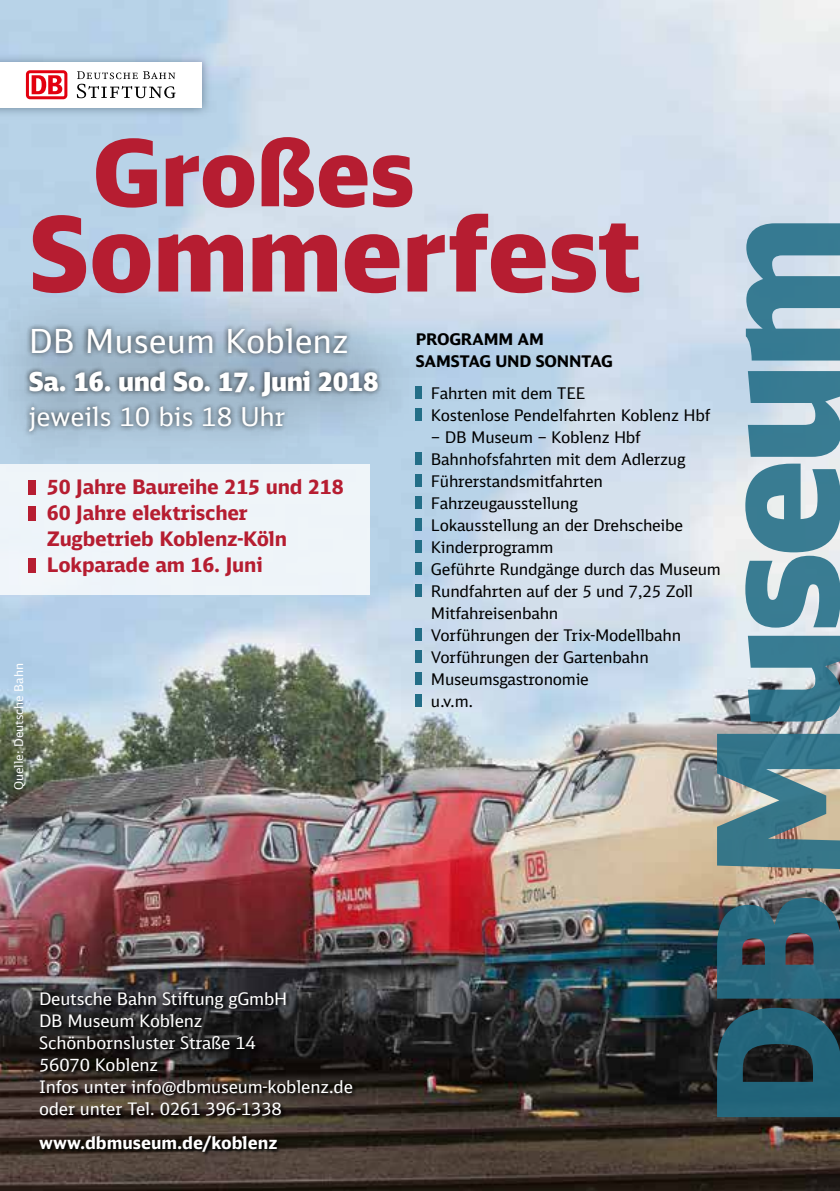
<style>
.page{position:relative;width:840px;height:1191px;background:#fff}
.page>*{position:absolute;margin:0;border:0;box-sizing:border-box;transform-origin:0 0}
.t1{font:900 102.8px "DB Head";color:#b61d31}
.t2{font:900 91.4px "DB Head";color:#b61d31}
.t3{font:33px "DB Sans";color:#fff}
.t4{font:900 26px "DB Sans";letter-spacing:-.02em;color:#fff}
.t5{font:26px "DB Sans";color:#fff}
.t6{font:700 20px/26px "DB Sans";letter-spacing:-.01em;color:#b61d31}
.t7{font:17.2px/22px "DB Sans";letter-spacing:-.01em;color:#fff}
.t8{font:700 17.2px "DB Sans";color:#fff}
.t9{font:16px/22px "DB Sans";letter-spacing:-.015em;color:#000}
.t10{font:700 16px/22px "DB Sans";letter-spacing:-.015em;color:#000}
.t11{font:12px "DB Sans";color:#fff}
</style>
<div class="page">
<img style="left:0;top:0;width:839px;height:1191px">
<svg style="left:716px;top:223px;width:123px;height:894px;background:#6a909e"></svg>
<img style="left:0;top:50px;width:214px;height:70px">
<div style="left:0;top:62px;width:201px;height:46px;background:#fff"></div>
<svg style="left:26px;top:70px;width:41px;height:29px"></svg>
<svg style="left:77px;top:71px;width:98px;height:27px"></svg>
<div style="left:38px;top:1135px;width:242px;height:21px;background:#000;opacity:.95"></div>
<div style="left:0;top:279px;width:426px;height:197px;background:#000;opacity:.75"></div>
<div style="left:0;top:464px;width:369px;height:131px;background:#eff5f9"></div>
<div style="left:28px;top:480px;width:7px;height:14px;background:#b61d31"></div>
<div style="left:28px;top:506px;width:7px;height:14px;background:#b61d31"></div>
<div style="left:28px;top:558px;width:7px;height:14px;background:#b61d31"></div>
<div style="left:415px;top:386px;width:7px;height:13px;background:#236e87"></div>
<div style="left:415px;top:408px;width:7px;height:13px;background:#236e87"></div>
<div style="left:415px;top:452px;width:7px;height:13px;background:#236e87"></div>
<div style="left:415px;top:474px;width:7px;height:13px;background:#236e87"></div>
<div style="left:415px;top:496px;width:7px;height:13px;background:#236e87"></div>
<div style="left:415px;top:518px;width:7px;height:13px;background:#236e87"></div>
<div style="left:415px;top:540px;width:7px;height:13px;background:#236e87"></div>
<div style="left:415px;top:562px;width:7px;height:13px;background:#236e87"></div>
<div style="left:415px;top:584px;width:7px;height:13px;background:#236e87"></div>
<div style="left:415px;top:628px;width:7px;height:13px;background:#236e87"></div>
<div style="left:415px;top:650px;width:7px;height:13px;background:#236e87"></div>
<div style="left:415px;top:672px;width:7px;height:13px;background:#236e87"></div>
<div style="left:415px;top:694px;width:7px;height:13px;background:#236e87"></div>
<div style="left:39px;top:991px;width:317px;height:130px;background:#000;opacity:.95"></div>
<h2 class="t2" style="left:93px;top:114px;width:323px">Großes</h2>
<h1 class="t1" style="left:30px;top:188px;width:612px">Sommerfest</h1>
<h3 class="t3" style="left:29px;top:321px;width:321px">DB Museum Koblenz</h3>
<h3 class="t4" style="left:29px;top:365px;width:351px">Sa. 16. und So. 17. Juni 2018</h3>
<h3 class="t5" style="left:29px;top:401px;width:258px">jeweils 10 bis 18 Uhr</h3>
<p class="t6" style="left:47px;top:473px;width:298px">50 Jahre Baureihe 215 und 218<br>60 Jahre elektrischer<br>Zugbetrieb Koblenz-Köln<br>Lokparade am 16. Juni</p>
<p class="t11" style="left:11px;top:790px;width:129px;rotate:-90deg">Quelle: Deutsche Bahn</p>
<p class="t10" style="left:415px;top:328px;width:199px">Programm am<br>Samstag und Sonntag</p>
<p class="t9" style="left:430px;top:382px;width:281px">Fahrten mit dem TEE<br>Kostenlose Pendelfahrten Koblenz Hbf</p>
<p class="t9" style="left:430px;top:426px;width:291px">– DB Museum – Koblenz Hbf<br>Bahnhofsfahrten mit dem Adlerzug<br>Führerstandsmitfahrten<br>Fahrzeugausstellung<br>Lokausstellung an der Drehscheibe<br>Kinderprogramm<br>Geführte Rundgänge durch das Museum<br>Rundfahrten auf der 5 und 7,25 Zoll<br>Mitfahreisenbahn<br>Vorführungen der Trix-Modellbahn<br>Vorführungen der Gartenbahn<br>Museumsgastronomie<br>u.v.m.</p>
<p class="t7" style="left:39px;top:987px;width:315px">Deutsche Bahn Stiftung gGmbH<br>DB Museum Koblenz<br>Schönbornsluster Straße 14<br>56070 Koblenz<br>Infos unter info@dbmuseum-koblenz.de oder unter Tel. 0261 396-1338</p>
<p class="t8" style="left:39px;top:1131px;width:240px">www.dbmuseum.de/koblenz</p>
</div>
